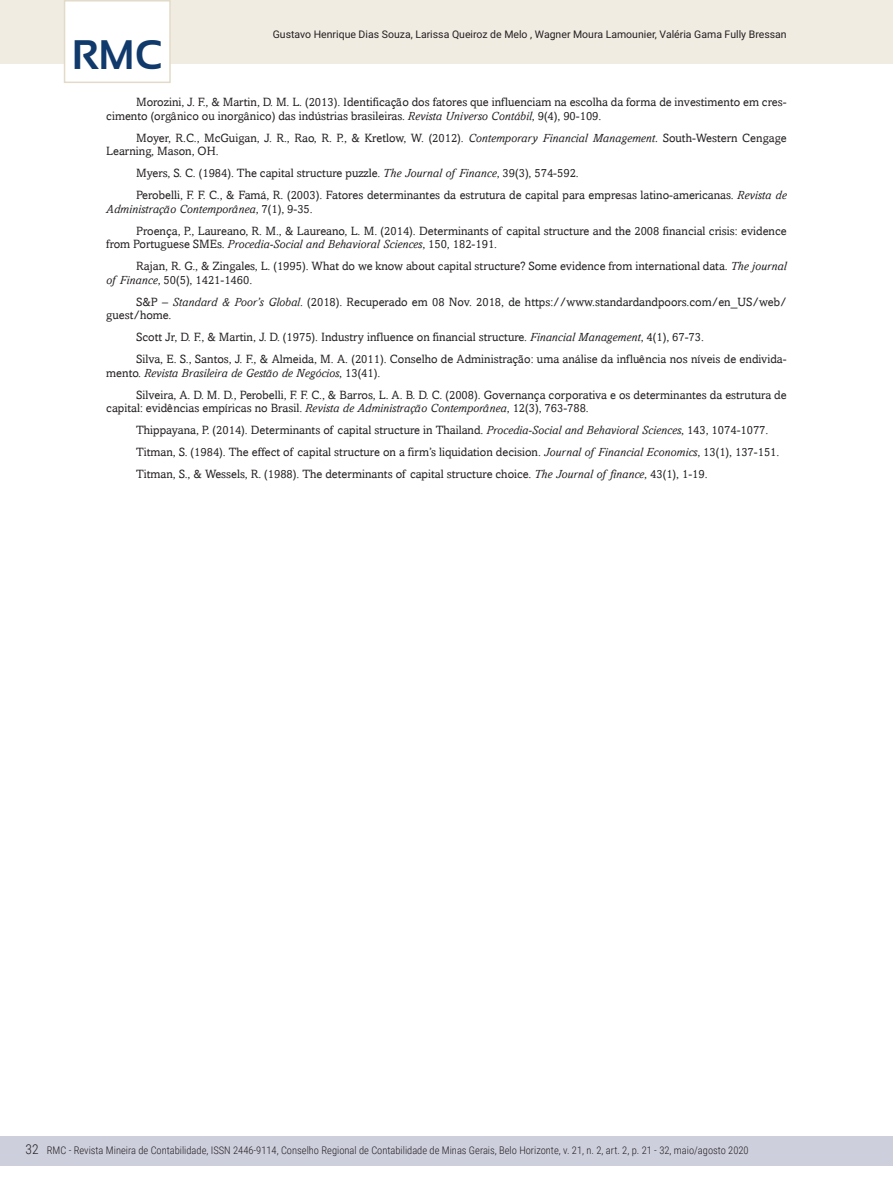
<style>
.page{position:relative;width:893px;height:1191px;background:#fff}
.page>*{position:absolute;margin:0;border:0;box-sizing:border-box;transform-origin:0 0}
.t1{font:700 41.25px "Sansation";color:#103a6b}
.t2{font:300 13.5px "Roboto Condensed";color:#231f20}
.referencias{font:12px/13.5px "Amasis";color:#231f20}
.t3{font:300 10.5px "Roboto Condensed";color:#231f20}
.t4{font:10.5px "Roboto";color:#231f20}
.s1{font-style:italic}
</style>
<div class="page">
<hr style="left:892px;top:0;width:1px;height:106px;background:#f1ece2">
<hr style="left:892px;top:1064px;width:1px;height:127px;background:#103a6b">
<div style="left:0;top:1135px;width:893px;height:30px;background:#cecfdd"></div>
<div style="left:0;top:0;width:893px;height:64px;background:#f1ece2"></div>
<div style="left:64px;top:0;width:107px;height:83px;background:#fff;border:2px solid #e3dbc9"></div>
<p class="t4" style="left:273px;top:27px;width:515px">Gustavo Henrique Dias Souza, Larissa Queiroz de Melo , Wagner Moura Lamounier, Valéria Gama Fully Bressan</p>
<h1 class="t1" style="left:72px;top:32px;width:92px">RMC</h1>
<p class="referencias" style="left:106px;top:95px;width:682px;text-indent:30px">Morozini, J. F., &amp; Martin, D. M. L. (2013). Identificação dos fatores que influenciam na escolha da forma de investimento em cres&shy;cimento (orgânico ou inorgânico) das indústrias brasileiras. <span class="s1">Revista Universo Contábil</span>, 9(4), 90-109.</p>
<p class="referencias" style="left:106px;top:131px;width:682px;text-indent:30px">Moyer, R.C., McGuigan, J. R., Rao, R. P., &amp; Kretlow, W. (2012). <span class="s1">Contemporary Financial Management.</span> South-Western Cengage<br>Learning, Mason, OH.</p>
<p class="referencias" style="left:136px;top:166px;width:444px">Myers, S. C. (1984). The capital structure puzzle. <span class="s1">The Journal of Finance</span>, 39(3), 574-592.</p>
<p class="referencias" style="left:106px;top:188px;width:682px;text-indent:30px">Perobelli, F. F. C., &amp; Famá, R. (2003). Fatores determinantes da estrutura de capital para empresas latino-americanas. <span class="s1">Revista de<br>Administração Contemporânea</span>, 7(1), 9-35.</p>
<p class="referencias" style="left:106px;top:224px;width:682px;text-indent:30px">Proença, P., Laureano, R. M., &amp; Laureano, L. M. (2014). Determinants of capital structure and the 2008 financial crisis: evidence from Portuguese SMEs. <span class="s1">Procedia-Social and Behavioral Sciences</span>, 150, 182-191.</p>
<p class="referencias" style="left:106px;top:259px;width:682px;text-indent:30px">Rajan, R. G., &amp; Zingales, L. (1995). What do we know about capital structure? Some evidence from international data. <span class="s1">The journal of Finance</span>, 50(5), 1421-1460.</p>
<p class="referencias" style="left:106px;top:295px;width:682px;text-indent:30px">S&amp;P – <span class="s1">Standard &amp; Poor’s Global</span>. (2018). Recuperado em 08 Nov. 2018, de https://www.standardandpoors.com/en_US/web/ guest/home.</p>
<p class="referencias" style="left:136px;top:330px;width:569px">Scott Jr, D. F., &amp; Martin, J. D. (1975). Industry influence on financial structure. <span class="s1">Financial Management</span>, 4(1), 67-73.</p>
<p class="referencias" style="left:106px;top:352px;width:682px;text-indent:30px">Silva, E. S., Santos, J. F., &amp; Almeida, M. A. (2011). Conselho de Administração: uma análise da influência nos níveis de endivida&shy;mento. <span class="s1">Revista Brasileira de Gestão de Negócios</span>, 13(41).</p>
<p class="referencias" style="left:106px;top:388px;width:682px;text-indent:30px">Silveira, A. D. M. D., Perobelli, F. F. C., &amp; Barros, L. A. B. D. C. (2008). Governança corporativa e os determinantes da estrutura de capital: evidências empíricas no Brasil. <span class="s1">Revista de Administração Contemporânea</span>, 12(3), 763-788.</p>
<p class="referencias" style="left:136px;top:423px;width:634px">Thippayana, P. (2014). Determinants of capital structure in Thailand. <span class="s1">Procedia-Social and Behavioral Sciences</span>, 143, 1074-1077.</p>
<p class="referencias" style="left:136px;top:445px;width:645px">Titman, S. (1984). The effect of capital structure on a firm’s liquidation decision. <span class="s1">Journal of Financial Economics</span>, 13(1), 137-151.</p>
<p class="referencias" style="left:136px;top:467px;width:573px">Titman, S., &amp; Wessels, R. (1988). The determinants of capital structure choice. <span class="s1">The Journal of finance</span>, 43(1), 1-19.</p>
<p class="t2" style="left:26px;top:1140px;width:15px">32</p>
<p class="t3" style="left:47px;top:1143px;width:703px">RMC - Revista Mineira de Contabilidade, ISSN 2446-9114, Conselho Regional de Contabilidade de Minas Gerais, Belo Horizonte, v. 21, n. 2, art. 2, p. 21 - 32, maio/agosto 2020</p>
</div>
